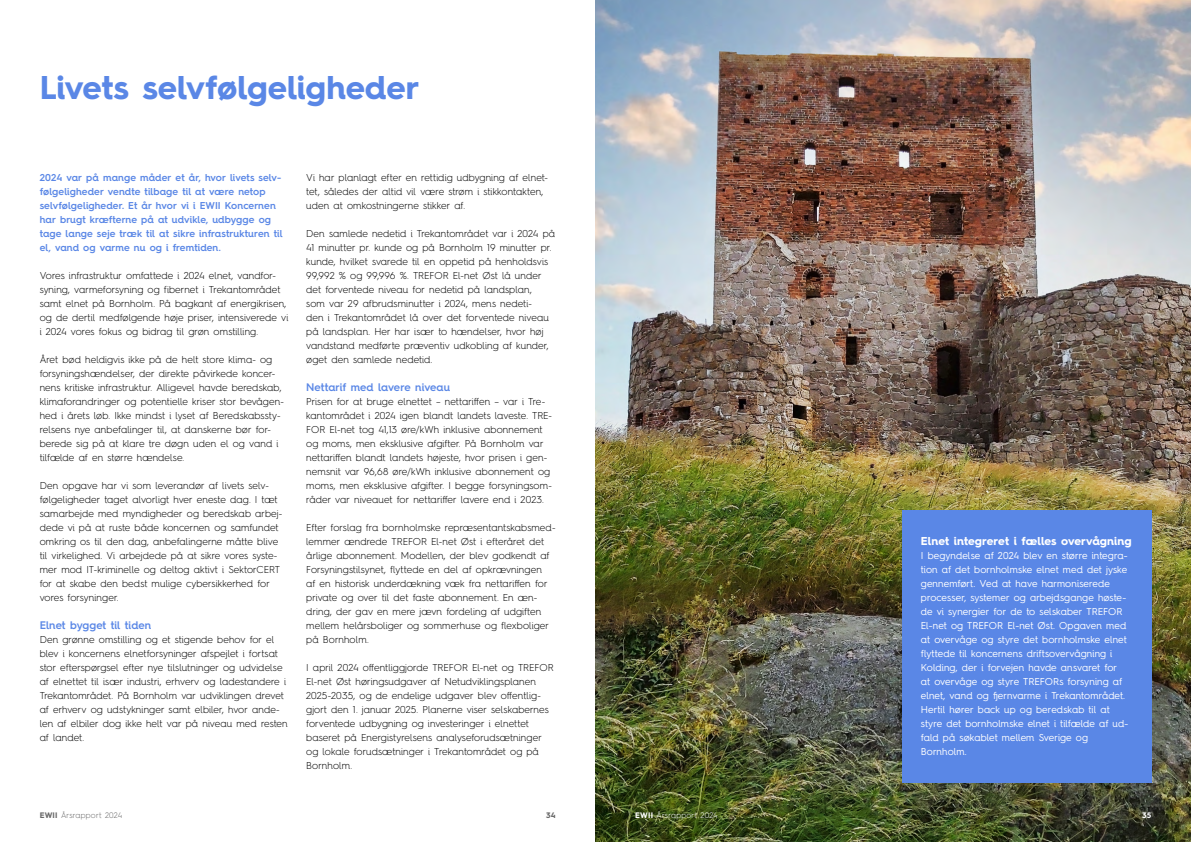
<style>
.page{position:relative;width:1191px;height:842px;background:#fff}
.page>*{position:absolute;margin:0;border:0;box-sizing:border-box;transform-origin:0 0}
.Under_Overskrift_Sort___2022-2023__Indho{font:700 33px "Hurme Geometric Sans 4";letter-spacing:-.005em;color:#5a87e6}
.Brødtekst___2022-2023{font:700 11.5px "Hurme Geometric Sans 4";color:#fff}
.Brødtekst___2022-2023-2{font:600 11px "Hurme Geometric Sans 4";color:#5a87e6}
.Brødtekst___2022-2023-3{font:300 10px/14px "Hurme Geometric Sans 4";color:#000}
.Brødtekst___2022-2023-4{font:10px/14px "Hurme Geometric Sans 4";color:#fff}
.Bullets_Overskrifter{font:600 10px/14px "Hurme Geometric Sans 4";letter-spacing:.005em;color:#5a87e6}
.t1{font:300 8px "Hurme Geometric Sans 4";letter-spacing:.03em;color:#676767}
.t2{font:300 8px "Hurme Geometric Sans 4";letter-spacing:.03em;color:#fff}
.t3{font:700 8px "Hurme Geometric Sans 4";color:#676767}
.t4{font:700 8px "Hurme Geometric Sans 4";color:#fff}
.s1{font-weight:700}
</style>
<div class="page">
<img style="left:595px;top:0;width:596px;height:842px">
<div style="left:901px;top:510px;width:250px;height:273px;background:#5a87e6"></div>
<p class="Under_Overskrift_Sort___2022-2023__Indho" style="left:40px;top:64px;width:381px">Livets selvfølgeligheder</p>
<p class="Bullets_Overskrifter" style="left:40px;top:170px;width:244px">2024 var på mange måder et år, hvor livets selv&shy;følgeligheder vendte tilbage til at være netop selvfølgeligheder. Et år hvor vi i EWII Koncernen har brugt kræfterne på at udvikle, udbygge og tage lange seje træk til at sikre infrastrukturen til el, vand og varme nu og i fremtiden.</p>
<p class="Brødtekst___2022-2023-3" style="left:40px;top:269px;width:250px">Vores infrastruktur omfattede i 2024 elnet, vandfor&shy;syning, varmeforsyning og fibernet i Trekantområdet samt elnet på Bornholm. På bagkant af energikrisen, og de dertil medfølgende høje priser, intensiverede vi i 2024 vores fokus og bidrag til grøn omstilling.</p>
<p class="Brødtekst___2022-2023-3" style="left:40px;top:353px;width:246px">Året bød heldigvis ikke på de helt store klima- og forsyningshændelser, der direkte påvirkede koncer&shy;nens kritiske infrastruktur. Alligevel havde beredskab, klimaforandringer og potentielle kriser stor bevågen&shy;hed i årets løb. Ikke mindst i lyset af Beredskabssty&shy;relsens nye anbefalinger til, at danskerne bør for&shy;berede sig på at klare tre døgn uden el og vand i tilfælde af en større hændelse.</p>
<p class="Brødtekst___2022-2023-3" style="left:40px;top:479px;width:244px">Den opgave har vi som leverandør af livets selv&shy;følgeligheder taget alvorligt hver eneste dag. I tæt samarbejde med myndigheder og beredskab arbej&shy;dede vi på at ruste både koncernen og samfundet omkring os til den dag, anbefalingerne måtte blive til virkelighed. Vi arbejdede på at sikre vores syste&shy;mer mod IT-kriminelle og deltog aktivt i SektorCERT for at skabe den bedst mulige cybersikkerhed for vores forsyninger.</p>
<p class="Brødtekst___2022-2023-2" style="left:40px;top:618px;width:113px">Elnet bygget til tiden</p>
<p class="Brødtekst___2022-2023-3" style="left:40px;top:633px;width:250px">Den grønne omstilling og et stigende behov for el blev i koncernens elnetforsyninger afspejlet i fortsat stor efterspørgsel efter nye tilslutninger og udvidelse af elnettet til især industri, erhverv og ladestandere i Trekantområdet. På Bornholm var udviklingen drevet af erhverv og udstykninger samt elbiler, hvor ande&shy;len af elbiler dog ikke helt var på niveau med resten af landet.</p>
<p class="Brødtekst___2022-2023-3" style="left:306px;top:171px;width:243px">Vi har planlagt efter en rettidig udbygning af elnet&shy;tet, således der altid vil være strøm i stikkontakten, uden at omkostningerne stikker af.</p>
<p class="Brødtekst___2022-2023-3" style="left:306px;top:227px;width:250px">Den samlede nedetid i Trekantområdet var i 2024 på 41 minutter pr. kunde og på Bornholm 19 minutter pr. kunde, hvilket svarede til en oppetid på henholdsvis 99,992 % og 99,996 %. TREFOR El-net Øst lå under det forventede niveau for nedetid på landsplan,<br>som var 29 afbrudsminutter i 2024, mens nedeti-<br>den i Trekantområdet lå over det forventede niveau på landsplan. Her har især to hændelser, hvor høj vandstand medførte præventiv udkobling af kunder, øget den samlede nedetid.</p>
<p class="Brødtekst___2022-2023-2" style="left:306px;top:380px;width:145px">Nettarif med lavere niveau</p>
<p class="Brødtekst___2022-2023-3" style="left:306px;top:395px;width:247px">Prisen for at bruge elnettet – nettariffen – var i Tre&shy;kantområdet i 2024 igen blandt landets laveste. TRE-FOR El-net tog 41,13 øre/kWh inklusive abonnement og moms, men eksklusive afgifter. På Bornholm var nettariffen blandt landets højeste, hvor prisen i gen&shy;nemsnit var 96,68 øre/kWh inklusive abonnement og moms, men eksklusive afgifter. I begge forsyningsom&shy;råder var niveauet for nettariffer lavere end i 2023.</p>
<p class="Brødtekst___2022-2023-3" style="left:306px;top:521px;width:251px">Efter forslag fra bornholmske repræsentantskabsmed&shy;lemmer ændrede TREFOR El-net Øst i efteråret det årlige abonnement. Modellen, der blev godkendt af Forsyningstilsynet, flyttede en del af opkrævningen<br>af en historisk underdækning væk fra nettariffen for private og over til det faste abonnement. En æn&shy;dring, der gav en mere jævn fordeling af udgiften mellem helårsboliger og sommerhuse og flexboliger på Bornholm.</p>
<p class="Brødtekst___2022-2023-3" style="left:306px;top:661px;width:249px">I april 2024 offentliggjorde TREFOR El-net og TREFOR El-net Øst høringsudgaver af Netudviklingsplanen 2025-2035, og de endelige udgaver blev offentlig&shy;gjort den 1. januar 2025. Planerne viser selskabernes forventede udbygning og investeringer i elnettet baseret på Energistyrelsens analyseforudsætninger og lokale forudsætninger i Trekantområdet og på Bornholm.</p>
<p class="Brødtekst___2022-2023" style="left:921px;top:533px;width:212px">Elnet integreret i fælles overvågning</p>
<p class="Brødtekst___2022-2023-4" style="left:921px;top:548px;width:209px">I begyndelse af 2024 blev en større integra&shy;tion af det bornholmske elnet med det jyske gennemført. Ved at have harmoniserede processer, systemer og arbejdsgange høste&shy;de vi synergier for de to selskaber TREFOR El-net og TREFOR El-net Øst. Opgaven med at overvåge og styre det bornholmske elnet flyttede til koncernens driftsovervågning i Kolding, der i forvejen havde ansvaret for at overvåge og styre TREFORs forsyning af elnet, vand og fjernvarme i Trekantområdet.<br>Hertil hører back up og beredskab til at styre det bornholmske elnet i tilfælde af ud&shy;fald på søkablet mellem Sverige og Bornholm.</p>
<p class="t1" style="left:40px;top:809px;width:84px"><span class="s1">EWII</span> Årsrapport 2024</p>
<p class="t3" style="left:546px;top:809px;width:11px">34</p>
<p class="t2" style="left:635px;top:809px;width:84px"><span class="s1">EWII</span> Årsrapport 2024</p>
<p class="t4" style="left:1142px;top:809px;width:11px">35</p>
</div>
